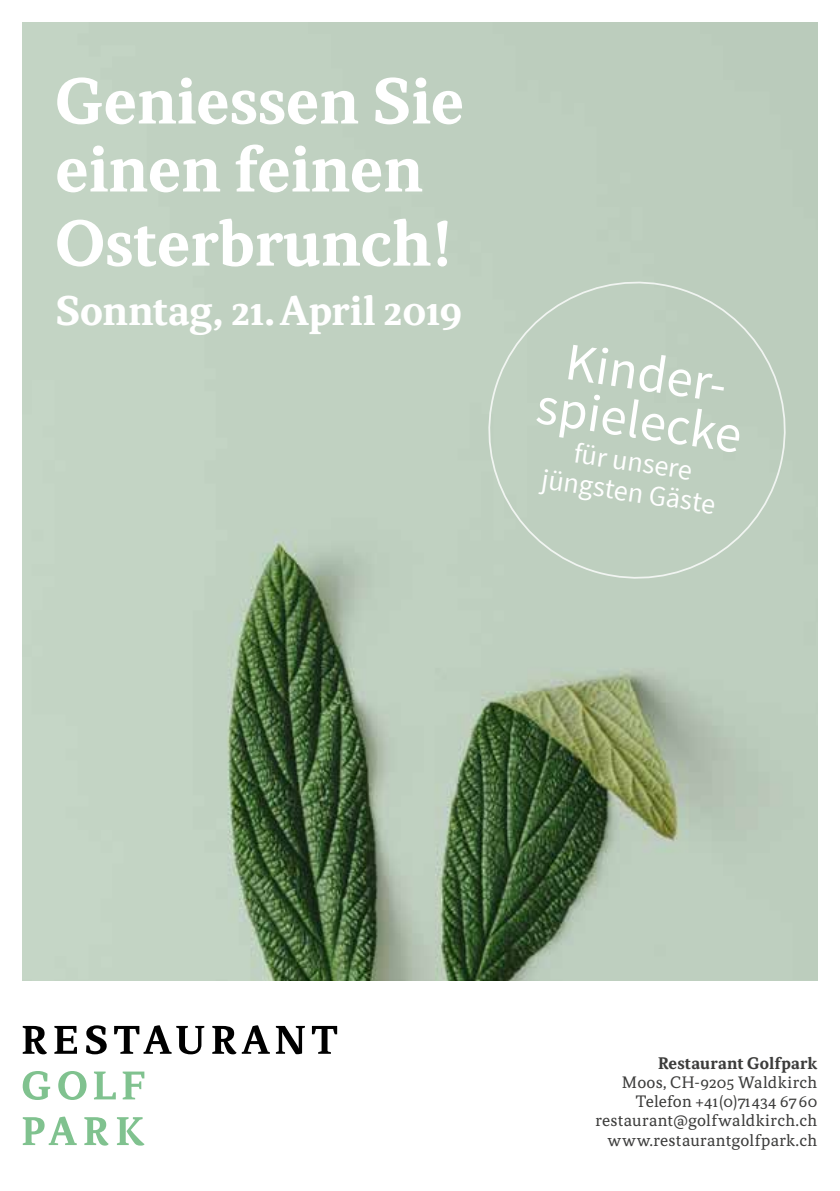
<style>
.page{position:relative;width:840px;height:1191px;background:#fff}
.page>*{position:absolute;margin:0;border:0;box-sizing:border-box;transform-origin:0 0}
.t1{font:700 61.8px/68px "Atiza Text";color:#fff}
.t2{font:53px/47.8px "Source Sans Pro";color:#fff;text-align:center}
.t3{font:700 39.6px "Atiza Text";letter-spacing:-.01em;color:#fff}
.t4{font:28.2px/30px "Source Sans Pro";color:#fff;text-align:center}
.t5{font:16px/19.2px "Atiza Text";letter-spacing:.015em;color:#3c3c3b;text-align:right}
.t6{font:700 16px "Atiza Text";letter-spacing:.015em;color:#3c3c3b}
</style>
<div class="page">
<img style="left:23px;top:23px;width:793px;height:957px">
<svg style="left:23px;top:1116px;width:121px;height:29px"></svg>
<svg style="left:23px;top:1071px;width:121px;height:29px"></svg>
<svg style="left:23px;top:1025px;width:314px;height:29px"></svg>
<div style="left:470px;top:264px;width:332px;height:330px;background:#becfbf"></div>
<h1 class="t1" style="left:55px;top:67px;width:410px">Geniessen Sie einen feinen</h1>
<h1 class="t1" style="left:55px;top:209px;width:397px">Osterbrunch!</h1>
<h3 class="t3" style="left:55px;top:284px;width:408px">Sonntag, 21.April 2019</h3>
<h2 class="t2" style="left:548px;top:334px;width:208px;rotate:9deg">Kinder&shy;spielecke</h2>
<h3 class="t4" style="left:547px;top:435px;width:177px;rotate:8deg">für unsere jüngsten Gäste</h3>
<p class="t6" style="left:657px;top:1052px;width:161px">Restaurant Golfpark</p>
<p class="t5" style="left:595px;top:1072px;width:223px">Moos, CH-9205 Waldkirch<br>Telefon +41 (0)71 434 67 60 restaurant@golfwaldkirch.ch www.restaurantgolfpark.ch</p>
</div>
